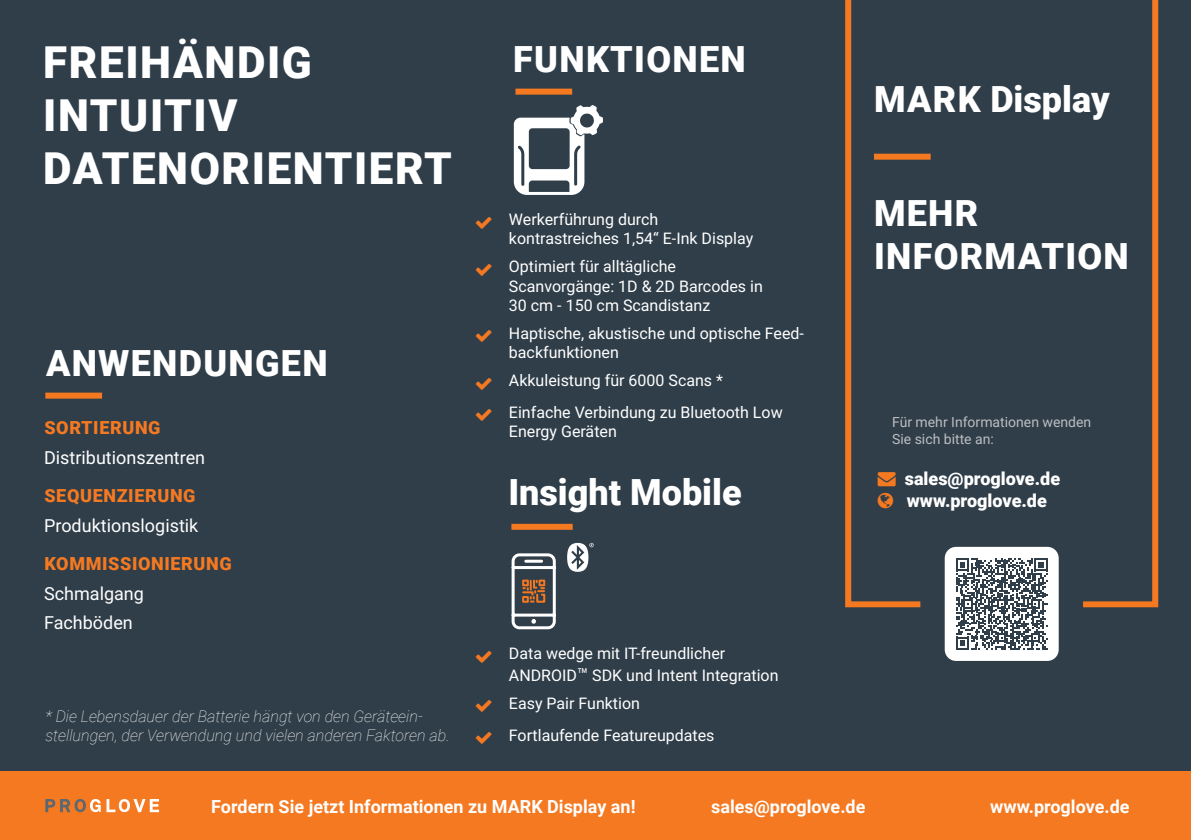
<style>
.page{position:relative;width:1191px;height:840px;background:#fff}
.page>*{position:absolute;margin:0;border:0;box-sizing:border-box;transform-origin:0 0}
.t1{font:900 44px "Roboto";letter-spacing:.035em;color:#fff}
.HEADLINE__18pt__blue{font:900 36px/43.2px "Roboto";letter-spacing:.035em;color:#fff}
.HEADLINE__18pt__blue-2{font:900 36px "Roboto";color:#fff}
.Running_Text__9pt__b{font:700 18px "Roboto";color:#fff}
.Running_Text__9pt__b-2{font:18px "Roboto";color:#fff}
.Running_Text__9pt__b-3{font:900 18px "Roboto";letter-spacing:.035em;color:#f47921}
.Running_Text__9pt__b-4{font:900 18px "Roboto";color:#fff}
.Running_Text__9pt__b-5{font:16px/19.2px "Roboto";color:#fff}
.t2{font:italic 100 16px/19.2px "Roboto";color:#fff}
.Side_Information_Tex{font:14px "Roboto";color:#bcbdc0}
.s1{font-size:18px}
.s2{color:#f47921}
</style>
<div class="page">
<div style="left:0;top:0;width:1191px;height:788px;background:#303e49"></div>
<svg style="left:567px;top:542px;width:27px;height:29px"></svg>
<div style="left:515px;top:89px;width:57px;height:6px;background:#f47921"></div>
<div style="left:511px;top:523px;width:61px;height:6px;background:#f47921"></div>
<svg style="left:845px;top:0;width:314px;height:608px"></svg>
<div style="left:874px;top:153px;width:56px;height:6px;background:#f47921"></div>
<div style="left:0;top:771px;width:1191px;height:68px;background:#f47921"></div>
<div style="left:944px;top:546px;width:114px;height:114px;background:#fff;border-radius:11px"></div>
<svg style="left:514px;top:105px;width:89px;height:90px"></svg>
<svg style="left:511px;top:553px;width:45px;height:77px"></svg>
<div style="left:45px;top:392px;width:57px;height:6px;background:#f47921"></div>
<svg style="left:956px;top:558px;width:91px;height:91px"></svg>
<svg style="left:45px;top:799px;width:114px;height:12px"></svg>
<svg style="left:878px;top:492px;width:15px;height:16px"></svg>
<p class="t1" style="left:43px;top:32px;width:270px">FREIHÄNDIG</p>
<p class="t1" style="left:43px;top:85px;width:196px">INTUITIV</p>
<p class="t1" style="left:43px;top:137px;width:410px">DATENORIENTIERT</p>
<p class="HEADLINE__18pt__blue" style="left:46px;top:340px;width:283px">ANWENDUNGEN</p>
<p class="Running_Text__9pt__b-3" style="left:44px;top:415px;width:118px">SORTIERUNG</p>
<p class="Running_Text__9pt__b-2" style="left:44px;top:444px;width:163px">Distributionszentren</p>
<p class="Running_Text__9pt__b-3" style="left:44px;top:483px;width:153px">SEQUENZIERUNG</p>
<p class="Running_Text__9pt__b-2" style="left:44px;top:512px;width:156px">Produktionslogistik</p>
<p class="Running_Text__9pt__b-3" style="left:44px;top:551px;width:189px">KOMMISSIONIERUNG</p>
<p class="Running_Text__9pt__b-2" style="left:44px;top:580px;width:101px">Schmalgang</p>
<p class="Running_Text__9pt__b-2" style="left:44px;top:610px;width:90px">Fachböden</p>
<p class="t2" style="left:45px;top:705px;width:406px">* Die Lebensdauer der Batterie hängt von den Geräteein&shy;stellungen, der Verwendung und vielen anderen Faktoren ab.</p>
<p class="HEADLINE__18pt__blue" style="left:513px;top:37px;width:234px">FUNKTIONEN</p>
<p class="Running_Text__9pt__b-5" style="left:509px;top:209px;width:246px">Werkerführung durch kontrastreiches 1,54“ E-Ink Display</p>
<p class="Running_Text__9pt__b-5" style="left:509px;top:256px;width:255px">Optimiert für alltägliche<br>Scanvorgänge: 1D &amp; 2D Barcodes in<br>30 cm - 150 cm Scandistanz</p>
<p class="Running_Text__9pt__b-5" style="left:509px;top:323px;width:296px">Haptische, akustische und optische Feed&shy;backfunktionen</p>
<p class="Running_Text__9pt__b-5" style="left:509px;top:370px;width:215px">Akkuleistung für 6000 Scans *</p>
<p class="Running_Text__9pt__b-5" style="left:509px;top:401px;width:275px">Einfache Verbindung zu Bluetooth Low<br>Energy Geräten</p>
<p class="HEADLINE__18pt__blue-2" style="left:508px;top:467px;width:235px">Insight Mobile</p>
<p class="Running_Text__9pt__b-5" style="left:509px;top:642px;width:271px;line-height:21.6px">Data wedge mit IT-freundlicher<br>ANDROID<span class="s1">™</span> SDK und Intent Integration</p>
<p class="Running_Text__9pt__b-5" style="left:509px;top:692px;width:133px">Easy Pair Funktion</p>
<p class="Running_Text__9pt__b-5" style="left:509px;top:724px;width:207px">Fortlaufende Featureupdates</p>
<p class="HEADLINE__18pt__blue-2" style="left:874px;top:74px;width:237px">MARK Display</p>
<p class="HEADLINE__18pt__blue" style="left:874px;top:190px;width:256px">MEHR<br>INFORMATION</p>
<p class="Side_Information_Tex" style="left:892px;top:412px;width:201px">Für mehr Informationen wenden</p>
<p class="Side_Information_Tex" style="left:892px;top:429px;width:103px">Sie sich bitte an:</p>
<p class="Running_Text__9pt__b-4" style="left:878px;top:466px;width:184px"><span class="s2">→</span> sales@proglove.de</p>
<p class="Running_Text__9pt__b-4" style="left:907px;top:487px;width:141px">www.proglove.de</p>
<p class="Running_Text__9pt__b" style="left:211px;top:793px;width:426px">Fordern Sie jetzt Informationen zu MARK Display an!</p>
<p class="Running_Text__9pt__b" style="left:711px;top:793px;width:156px">sales@proglove.de</p>
<p class="Running_Text__9pt__b" style="left:990px;top:793px;width:141px">www.proglove.de</p>
</div>
